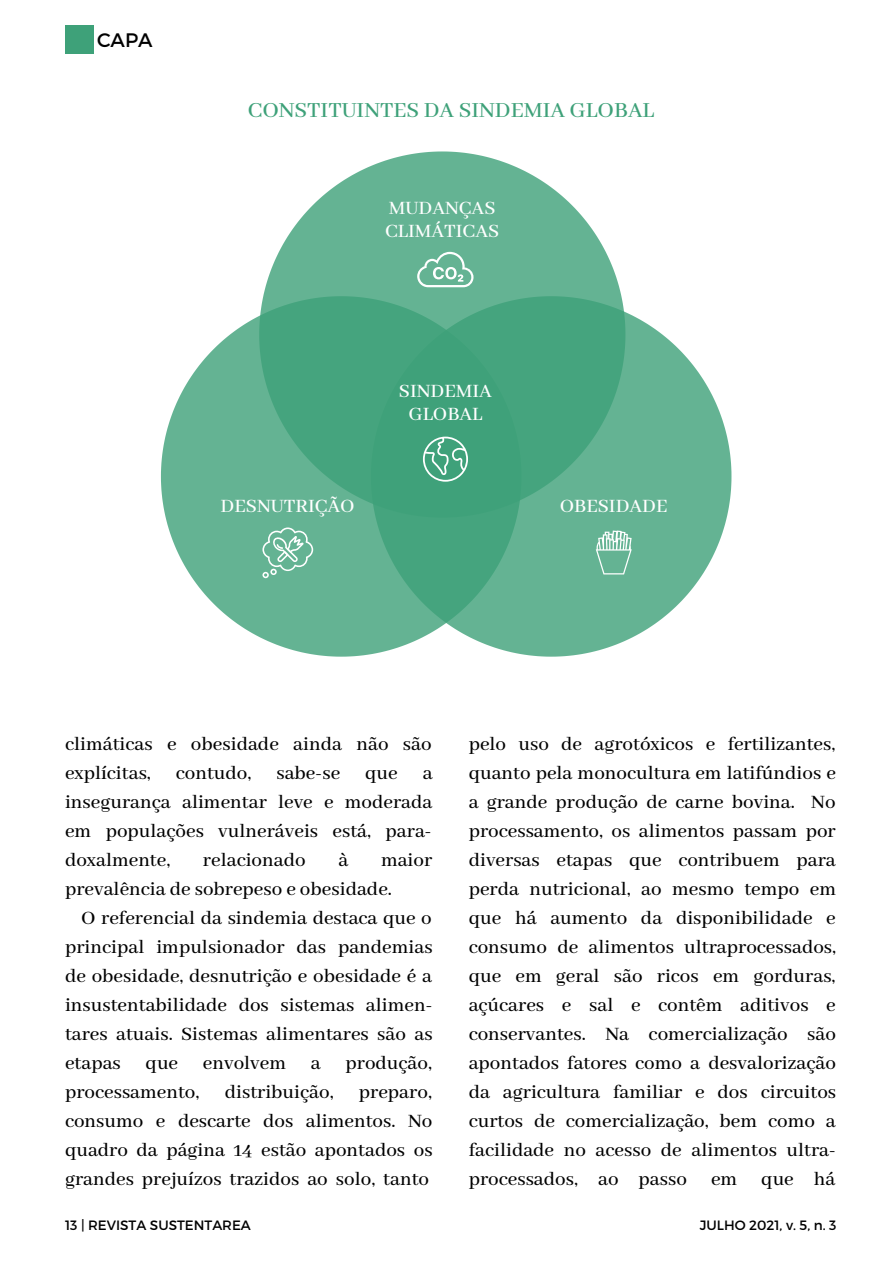
<style>
.page{position:relative;width:894px;height:1264px;background:#fff}
.page>*{position:absolute;margin:0;border:0;box-sizing:border-box;transform-origin:0 0}
.t1{font:500 24px "Abhaya Libre";color:#3ea179}
.t2{font:500 21px/29px "Abhaya Libre";color:#000;text-align:justify}
.t3{font:500 21px/22.5px "Abhaya Libre";color:#fff;text-align:center}
.t4{font:19.5px "Montserrat";color:#000}
.t5{font:13.5px "Montserrat";color:#000}
</style>
<div class="page">
<svg style="left:161px;top:316px;width:210px;height:340px;fill:#64b393"></svg>
<svg style="left:371px;top:312px;width:360px;height:344px;fill:#64b393"></svg>
<svg style="left:595px;top:530px;width:36px;height:44px;background:#8ac5ad"></svg>
<svg style="left:259px;top:151px;width:366px;height:366px;background:#65b394"></svg>
<svg style="left:417px;top:252px;width:56px;height:35px"></svg>
<svg style="left:262px;top:527px;width:51px;height:51px;background:#83c2a8"></svg>
<svg style="left:423px;top:436px;width:45px;height:45px;background:#69b597"></svg>
<div style="left:65px;top:26px;width:28px;height:28px;background:#3ea179"></div>
<p class="t4" style="left:97px;top:28px;width:57px">CAPA</p>
<p class="t1" style="left:248px;top:97px;width:408px">CONSTITUINTES DA SINDEMIA GLOBAL</p>
<p class="t3" style="left:385px;top:198px;width:115px;text-align:left">MUDANÇAS<br>CLIMÁTICAS</p>
<p class="t3" style="left:399px;top:381px;width:94px">SINDEMIA<br>GLOBAL</p>
<p class="t3" style="left:220px;top:495px;width:136px">DESNUTRIÇÃO</p>
<p class="t3" style="left:559px;top:495px;width:109px">OBESIDADE</p>
<p class="t2" style="left:65px;top:730px;width:369px">climáticas e obesidade ainda não são explícitas, contudo, sabe-se que a insegurança alimentar leve e moderada em populações vulneráveis está, para&shy;doxalmente,</p>
<p class="t2" style="left:203px;top:846px;width:104px">relacionado</p>
<p class="t2" style="left:338px;top:846px;width:11px">à</p>
<p class="t2" style="left:65px;top:846px;width:369px;text-indent:316px">maior prevalência de sobrepeso e obesidade.</p>
<p class="t2" style="left:65px;top:904px;width:369px;text-indent:16px">O referencial da sindemia destaca que o principal impulsionador das pandemias de obesidade, desnutrição e obesidade é a insustentabilidade dos sistemas alimen&shy;tares atuais. Sistemas alimentares são as etapas que envolvem a produção, processamento, distribuição, preparo, consumo e descarte dos alimentos. No quadro da página 14 estão apontados os grandes prejuízos trazidos ao solo, tanto</p>
<p class="t2" style="left:468px;top:730px;width:369px">pelo uso de agrotóxicos e fertilizantes, quanto pela monocultura em latifúndios e a grande produção de carne bovina. No processamento, os alimentos passam por diversas etapas que contribuem para perda nutricional, ao mesmo tempo em que há aumento da disponibilidade e consumo de alimentos ultraprocessados, que em geral são ricos em gorduras, açúcares e sal e contêm aditivos e conservantes. Na comercialização são apontados fatores como a desvalorização da agricultura familiar e dos circuitos curtos de comercialização, bem como a facilidade no acesso de alimentos ultra&shy;processados, ao passo em que há</p>
<p class="t5" style="left:65px;top:1215px;width:187px">13 | REVISTA SUSTENTAREA</p>
<p class="t5" style="left:699px;top:1215px;width:138px">JULHO 2021, v. 5, n. 3</p>
</div>
